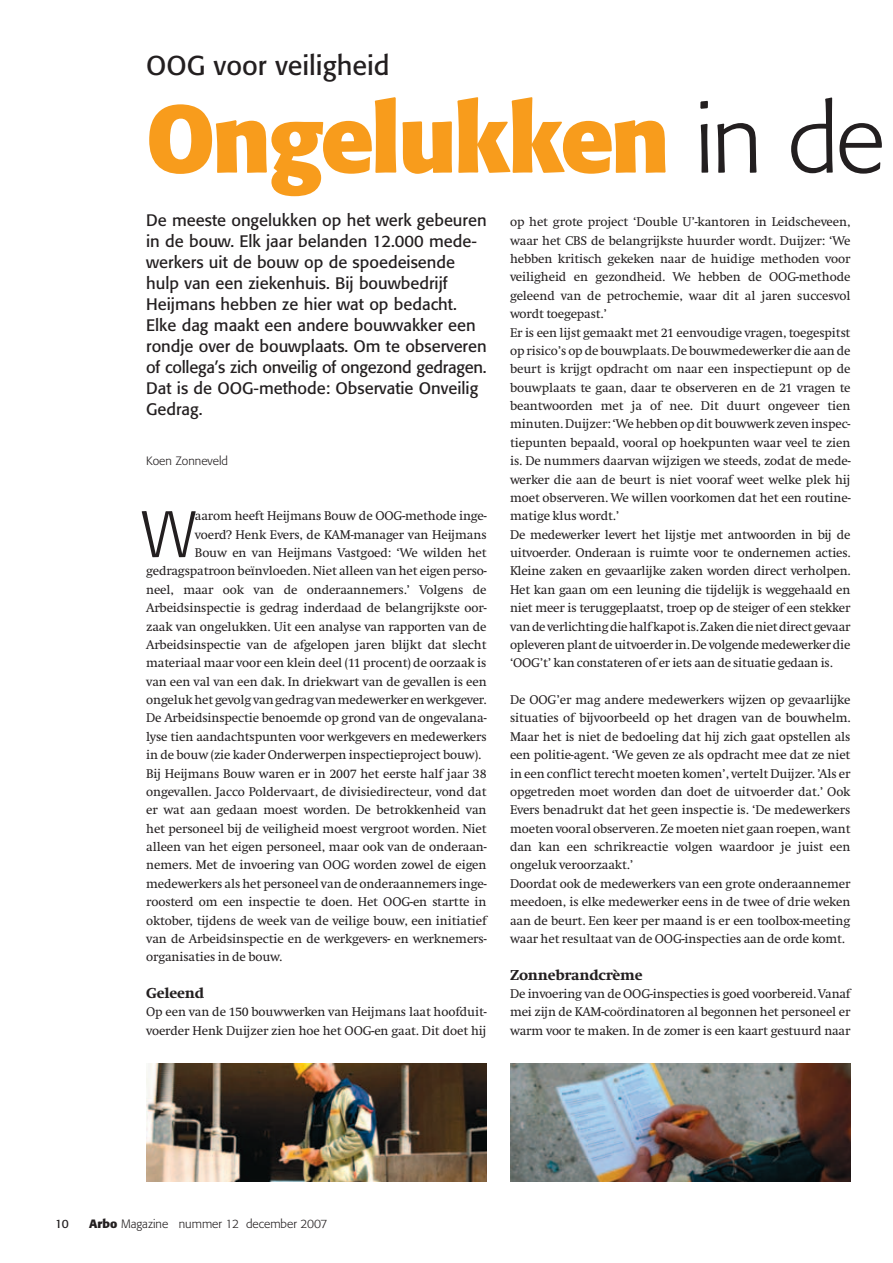
<style>
.page{position:relative;width:893px;height:1263px;background:#fff}
.page>*{position:absolute;margin:0;border:0;box-sizing:border-box;transform-origin:0 0}
.t1{font:700 94.5px "Formata";letter-spacing:-.03em;color:#f89c1c}
.t2{font:300 64.95px "Formata";color:#231f20}
.t3{font:27px "Formata";color:#231f20}
.t4{font:16.5px/21px "Formata";color:#231f20}
.t5{font:800 15px "Swift";letter-spacing:-.01em;color:#231f20}
.t6{font:13.2px/18.3px "Swift";letter-spacing:-.01em;color:#231f20}
.t7{font:300 12px "Formata";color:#231f20}
.t8{font:12px "Formata";color:#231f20}
.s1{font-weight:300;color:#231f20}
.s2{font-weight:700}
</style>
<div class="page">
<img style="left:146px;top:1063px;width:341px;height:119px">
<img style="left:510px;top:1063px;width:340px;height:119px">
<h3 class="t3" style="left:146px;top:53px;width:245px">OOG voor veiligheid</h3>
<h1 class="t1" style="left:146px;top:97px;width:740px">Ongelukken <span class="s1">in de</span></h1>
<p class="t4" style="left:146px;top:211px;width:342px">De meeste ongelukken op het werk gebeuren in de bouw. Elk jaar belanden 12.000 mede&shy;werkers uit de bouw op de spoedeisende hulp van een ziekenhuis. Bij bouwbedrijf Heijmans hebben ze hier wat op bedacht.<br>Elke dag maakt een andere bouwvakker een rondje over de bouwplaats. Om te observeren of collega’s zich onveilig of ongezond gedragen.<br>Dat is de OOG-methode: Observatie Onveilig Gedrag.</p>
<p class="t7" style="left:146px;top:456px;width:83px">Koen Zonneveld</p>
<h2 class="t2" style="left:142px;top:505px;width:56px">W</h2>
<p class="t6" style="left:195px;top:508px;width:293px">aarom heeft Heijmans Bouw de OOG-methode inge-</p>
<p class="t6" style="left:195px;top:526px;width:293px">voerd? Henk Evers, de KAM-manager van Heijmans</p>
<p class="t6" style="left:195px;top:545px;width:293px">Bouw en van Heijmans Vastgoed: ‘We wilden het</p>
<p class="t6" style="left:146px;top:563px;width:342px">gedragspatroon beïnvloeden. Niet alleen van het eigen perso-</p>
<p class="t6" style="left:146px;top:582px;width:342px">neel, maar ook van de onderaannemers.’ Volgens de</p>
<p class="t6" style="left:146px;top:600px;width:342px">Arbeidsinspectie is gedrag inderdaad de belangrijkste oor-</p>
<p class="t6" style="left:146px;top:618px;width:342px">zaak van ongelukken. Uit een analyse van rapporten van de</p>
<p class="t6" style="left:146px;top:637px;width:342px">Arbeidsinspectie van de afgelopen jaren blijkt dat slecht</p>
<p class="t6" style="left:146px;top:655px;width:342px">materiaal maar voor een klein deel (11 procent) de oorzaak is</p>
<p class="t6" style="left:146px;top:673px;width:342px">van een val van een dak. In driekwart van de gevallen is een</p>
<p class="t6" style="left:146px;top:692px;width:342px">ongeluk het gevolg van gedrag van medewerker en werkgever.</p>
<p class="t6" style="left:146px;top:710px;width:342px">De Arbeidsinspectie benoemde op grond van de ongevalana-</p>
<p class="t6" style="left:146px;top:729px;width:342px">lyse tien aandachtspunten voor werkgevers en medewerkers</p>
<p class="t6" style="left:146px;top:747px;width:336px">in de bouw (zie kader Onderwerpen inspectieproject bouw).</p>
<p class="t6" style="left:146px;top:765px;width:342px">Bij Heijmans Bouw waren er in 2007 het eerste half jaar 38</p>
<p class="t6" style="left:146px;top:784px;width:342px">ongevallen. Jacco Poldervaart, de divisiedirecteur, vond dat</p>
<p class="t6" style="left:146px;top:802px;width:342px">er wat aan gedaan moest worden. De betrokkenheid van</p>
<p class="t6" style="left:146px;top:820px;width:342px">het personeel bij de veiligheid moest vergroot worden. Niet</p>
<p class="t6" style="left:146px;top:839px;width:342px">alleen van het eigen personeel, maar ook van de onderaan-</p>
<p class="t6" style="left:146px;top:857px;width:342px">nemers. Met de invoering van OOG worden zowel de eigen</p>
<p class="t6" style="left:146px;top:876px;width:342px">medewerkers als het personeel van de onderaannemers inge-</p>
<p class="t6" style="left:146px;top:894px;width:342px">roosterd om een inspectie te doen. Het OOG-en startte in</p>
<p class="t6" style="left:146px;top:912px;width:342px">oktober, tijdens de week van de veilige bouw, een initiatief</p>
<p class="t6" style="left:146px;top:931px;width:342px">van de Arbeidsinspectie en de werkgevers- en werknemers-</p>
<p class="t6" style="left:146px;top:949px;width:138px">organisaties in de bouw.</p>
<p class="t5" style="left:146px;top:987px;width:60px">Geleend</p>
<p class="t6" style="left:146px;top:1004px;width:342px">Op een van de 150 bouwwerken van Heijmans laat hoofduit&shy;voerder Henk Duijzer zien hoe het OOG-en gaat. Dit doet hij</p>
<p class="t6" style="left:510px;top:214px;width:342px">op het grote project ‘Double U’-kantoren in Leidscheveen, waar het CBS de belangrijkste huurder wordt. Duijzer: ‘We hebben kritisch gekeken naar de huidige methoden voor veiligheid en gezondheid. We hebben de OOG-methode geleend van de petrochemie, waar dit al jaren succesvol wordt toegepast.’<br>Er is een lijst gemaakt met 21 eenvoudige vragen, toegespitst op risico’s op de bouwplaats. De bouwmedewerker die aan de beurt is krijgt opdracht om naar een inspectiepunt op de bouwplaats te gaan, daar te observeren en de 21 vragen te beantwoorden met ja of nee. Dit duurt ongeveer tien minuten. Duijzer: ‘We hebben op dit bouwwerk zeven inspec&shy;tiepunten bepaald, vooral op hoekpunten waar veel te zien is. De nummers daarvan wijzigen we steeds, zodat de mede&shy;werker die aan de beurt is niet vooraf weet welke plek hij moet observeren. We willen voorkomen dat het een routine&shy;matige klus wordt.’<br>De medewerker levert het lijstje met antwoorden in bij de uitvoerder. Onderaan is ruimte voor te ondernemen acties.<br>Kleine zaken en gevaarlijke zaken worden direct verholpen.<br>Het kan gaan om een leuning die tijdelijk is weggehaald en niet meer is teruggeplaatst, troep op de steiger of een stekker van de verlichting die half kapot is. Zaken die niet direct gevaar opleveren plant de uitvoerder in. De volgende medewerker die ‘OOG’t’ kan constateren of er iets aan de situatie gedaan is.</p>
<p class="t6" style="left:510px;top:692px;width:342px">De OOG’er mag andere medewerkers wijzen op gevaarlijke situaties of bijvoorbeeld op het dragen van de bouwhelm.<br>Maar het is niet de bedoeling dat hij zich gaat opstellen als een politie-agent. ‘We geven ze als opdracht mee dat ze niet in een conflict terecht moeten komen’, vertelt Duijzer. ’Als er opgetreden moet worden dan doet de uitvoerder dat.’ Ook Evers benadrukt dat het geen inspectie is. ‘De medewerkers moeten vooral observeren. Ze moeten niet gaan roepen, want dan kan een schrikreactie volgen waardoor je juist een ongeluk veroorzaakt.’<br>Doordat ook de medewerkers van een grote onderaannemer meedoen, is elke medewerker eens in de twee of drie weken aan de beurt. Een keer per maand is er een toolbox-meeting waar het resultaat van de OOG-inspecties aan de orde komt.</p>
<p class="t5" style="left:510px;top:969px;width:134px">Zonnebrandcrème</p>
<p class="t6" style="left:510px;top:986px;width:342px;text-align:justify">De invoering van de OOG-inspecties is goed voorbereid. Vanaf mei zijn de KAM-coördinatoren al begonnen het personeel er warm voor te maken. In de zomer is een kaart gestuurd naar</p>
<p class="t8" style="left:55px;top:1219px;width:15px">10</p>
<p class="t7" style="left:89px;top:1219px;width:240px"><span class="s2">Arbo</span> Magazine nummer 12 december 2007</p>
</div>
